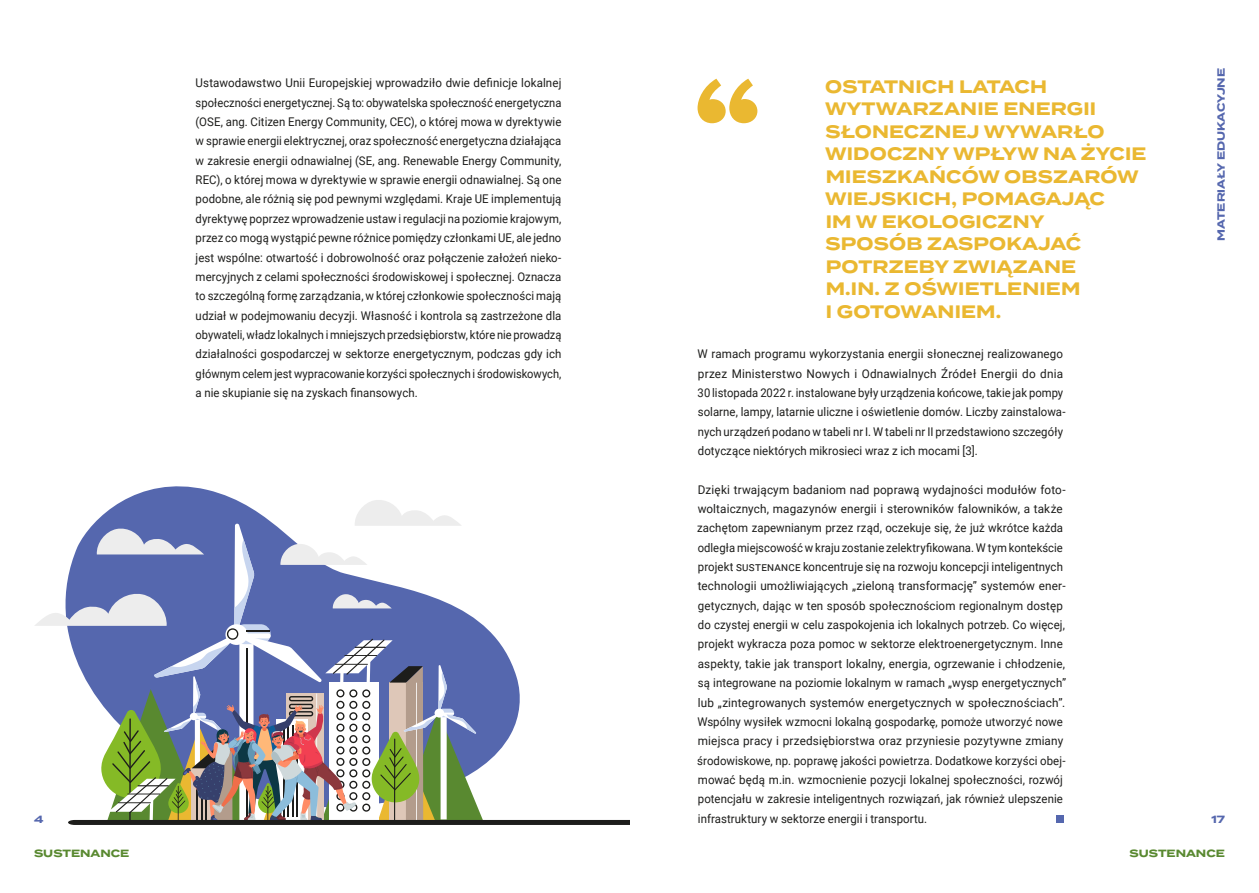
<style>
.page{position:relative;width:1259px;height:893px;background:#fff}
.page>*{position:absolute;margin:0;border:0;box-sizing:border-box;transform-origin:0 0}
.t1{font:700 18px/22.5px "Termina";letter-spacing:.01em;color:#eab831;scale:.95 1}
.t2{font:12px/19.4px "Roboto";letter-spacing:.01em;color:#1d1d1b;scale:.96 1}
.t3{font:12px/19.4px "Roboto";letter-spacing:.01em;color:#1d1d1b}
.t4{font:700 10.5px "Termina";color:#5567ae}
.t5{font:700 10.5px "Termina";color:#598930}
</style>
<div class="page">
<div style="left:1056px;top:815px;width:7px;height:8px;background:#5567ae"></div>
<svg style="left:697px;top:79px;width:60px;height:44px"></svg>
<svg style="left:128px;top:486px;width:104px;height:12px"></svg>
<svg style="left:35px;top:498px;width:594px;height:327px"></svg>
<p class="t2" style="left:196px;top:73px;width:382px;text-align:justify">Ustawodawstwo Unii Europejskiej wprowadziło dwie definicje lokalnej społeczności energetycznej. Są to: obywatelska społeczność energetyczna (OSE, ang. Citizen Energy Community, CEC), o której mowa w dyrektywie w sprawie energii elektrycznej, oraz społeczność energetyczna działająca w zakresie energii odnawialnej (SE, ang. Renewable Energy Community, REC), o której mowa w dyrektywie w sprawie energii odnawialnej. Są one podobne, ale różnią się pod pewnymi względami. Kraje UE implementują dyrektywę poprzez wprowadzenie ustaw i regulacji na poziomie krajowym, przez co mogą wystąpić pewne różnice pomiędzy członkami UE, ale jedno jest wspólne: otwartość i dobrowolność oraz połączenie założeń nieko&shy;mercyjnych z celami społeczności środowiskowej i społecznej. Oznacza to szczególną formę zarządzania, w której członkowie społeczności mają udział w podejmowaniu decyzji. Własność i kontrola są zastrzeżone dla obywateli, władz lokalnych i mniejszych przedsiębiorstw, które nie prowadzą działalności gospodarczej w sektorze energetycznym, podczas gdy ich głównym celem jest wypracowanie korzyści społecznych i środowiskowych, a nie skupianie się na zyskach finansowych.</p>
<p class="t4" style="left:34px;top:811px;width:11px">4</p>
<p class="t5" style="left:34px;top:845px;width:97px">SUSTENANCE</p>
<p class="t1" style="left:825px;top:75px;width:340px">OSTATNICH LATACH<br>WYTWARZANIE ENERGII<br>SŁONECZNEJ WYWARŁO<br>WIDOCZNY WPŁYW NA ŻYCIE<br>MIESZKAŃCÓW OBSZARÓW<br>WIEJSKICH, POMAGAJĄC<br>IM W EKOLOGICZNY<br>SPOSÓB ZASPOKAJAĆ<br>POTRZEBY ZWIĄZANE<br>M.IN. Z OŚWIETLENIEM<br>I GOTOWANIEM.</p>
<p class="t2" style="left:697px;top:344px;width:385px">W ramach programu wykorzystania energii słonecznej realizowanego przez Ministerstwo Nowych i Odnawialnych Źródeł Energii do dnia 30 listopada 2022 r. instalowane były urządzenia końcowe, takie jak pompy solarne, lampy, latarnie uliczne i oświetlenie domów. Liczby zainstalowa&shy;nych urządzeń podano w tabeli nr I. W tabeli nr II przedstawiono szczegóły dotyczące niektórych mikrosieci wraz z ich mocami [3].</p>
<p class="t3" style="left:697px;top:479px;width:371px">Dzięki trwającym badaniom nad poprawą wydajności modułów foto&shy;woltaicznych, magazynów energii i sterowników falowników, a także zachętom zapewnianym przez rząd, oczekuje się, że już wkrótce każda odległa miejscowość w kraju zostanie zelektryfikowana. W tym kontekście projekt SUSTENANCE koncentruje się na rozwoju koncepcji inteligentnych technologii umożliwiających „zieloną transformację” systemów ener&shy;getycznych, dając w ten sposób społecznościom regionalnym dostęp do czystej energii w celu zaspokojenia ich lokalnych potrzeb. Co więcej, projekt wykracza poza pomoc w sektorze elektroenergetycznym. Inne aspekty, takie jak transport lokalny, energia, ogrzewanie i chłodzenie, są integrowane na poziomie lokalnym w ramach „wysp energetycznych” lub „zintegrowanych systemów energetycznych w społecznościach”.<br>Wspólny wysiłek wzmocni lokalną gospodarkę, pomoże utworzyć nowe miejsca pracy i przedsiębiorstwa oraz przyniesie pozytywne zmiany środowiskowe, np. poprawę jakości powietrza. Dodatkowe korzyści obej&shy;mować będą m.in. wzmocnienie pozycji lokalnej społeczności, rozwój potencjału w zakresie inteligentnych rozwiązań, jak również ulepszenie infrastruktury w sektorze energii i transportu.</p>
<p class="t4" style="left:1213px;top:241px;width:174px;rotate:-90deg">MATERIAŁY EDUKACYJNE</p>
<p class="t4" style="left:1211px;top:811px;width:15px">17</p>
<p class="t5" style="left:1129px;top:845px;width:97px">SUSTENANCE</p>
</div>
